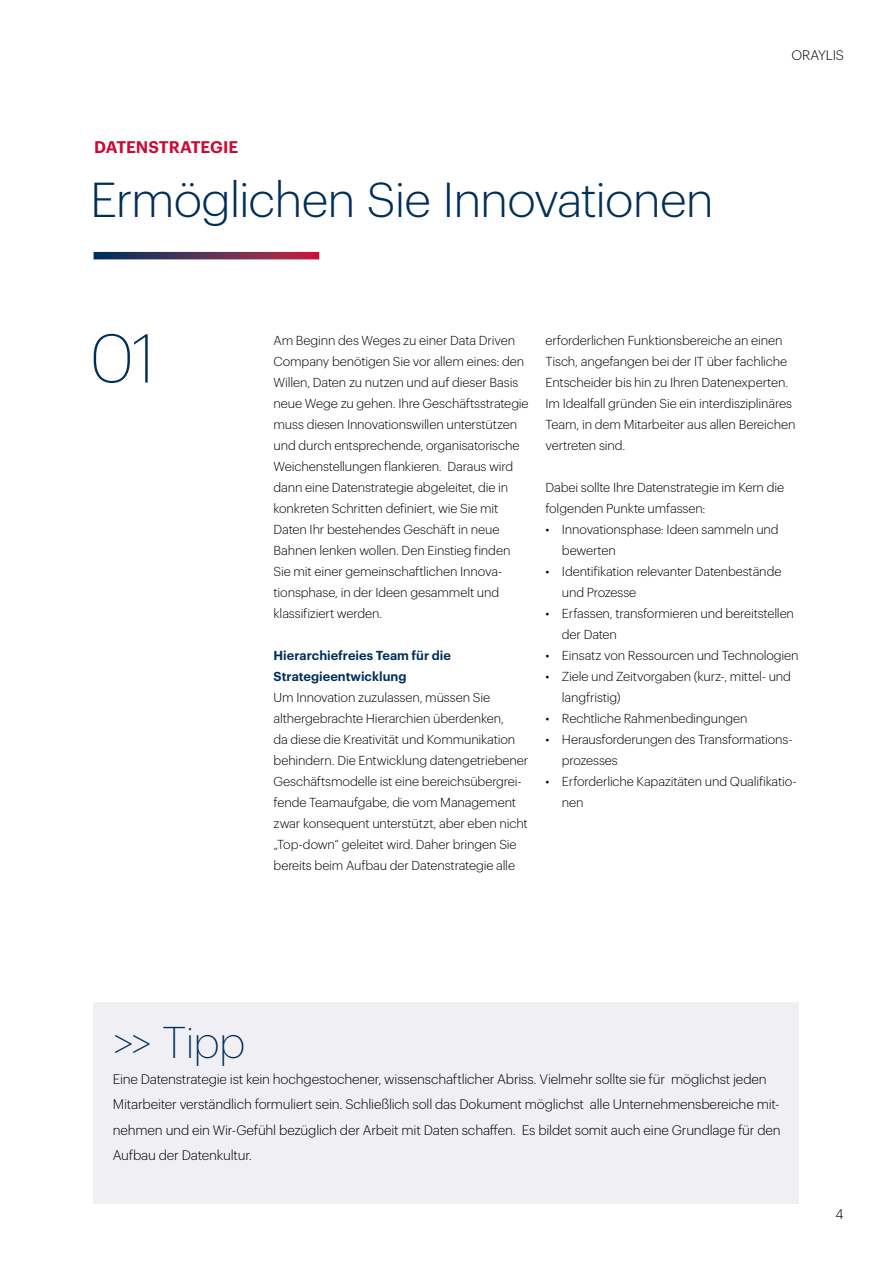
<style>
.page{position:relative;width:893px;height:1263px;background:#fff}
.page>*{position:absolute;margin:0;border:0;box-sizing:border-box;transform-origin:0 0}
.t1{font:200 67.5px "Graphik";color:#002e5a}
.t2{font:300 48px "Graphik";letter-spacing:-.02em;color:#002e5a}
.t3{font:200 43.5px "Graphik";color:#002e5a}
.t4{font:600 16.5px "Graphik";letter-spacing:-.01em;color:#cc0935}
.t5{font:300 13.5px/25.5px "Graphik";letter-spacing:-.01em;color:#000}
.t6{font:300 12.75px/21px "Graphik";letter-spacing:-.01em;color:#000}
.t7{font:600 12.75px/21px "Graphik";color:#002e5a}
</style>
<div class="page">
<div style="left:93px;top:1002px;width:706px;height:201px;background:#efeff4"></div>
<svg style="left:94px;top:252px;width:225px;height:7px;background:#5d2d52"></svg>
<p class="t4" style="left:94px;top:134px;width:146px">DATENSTRATEGIE</p>
<h2 class="t2" style="left:90px;top:164px;width:625px">Ermöglichen Sie Innovationen</h2>
<p class="t5" style="left:791px;top:41px;width:54px">ORAYLIS</p>
<h1 class="t1" style="left:90px;top:310px;width:67px">01</h1>
<p class="t6" style="left:274px;top:329px;width:257px">Am Beginn des Weges zu einer Data Driven Company benötigen Sie vor allem eines: den Willen, Daten zu nutzen und auf dieser Basis neue Wege zu gehen. Ihre Geschäftsstrategie muss diesen Innovationswillen unterstützen und durch entsprechende, organisatorische Weichenstellungen flankieren. Daraus wird dann eine Datenstrategie abgeleitet, die in konkreten Schritten definiert, wie Sie mit Daten Ihr bestehendes Geschäft in neue Bahnen lenken wollen. Den Einstieg finden Sie mit einer gemeinschaftlichen Innova&shy;tionsphase, in der Ideen gesammelt und klassifiziert werden.</p>
<p class="t7" style="left:274px;top:644px;width:179px">Hierarchiefreies Team für die<br>Strategieentwicklung</p>
<p class="t6" style="left:274px;top:686px;width:256px">Um Innovation zuzulassen, müssen Sie althergebrachte Hierarchien überdenken,<br>da diese die Kreativität und Kommunikation behindern. Die Entwicklung datengetriebener Geschäftsmodelle ist eine bereichsübergrei&shy;fende Teamaufgabe, die vom Management zwar konsequent unterstützt, aber eben nicht „Top-down“ geleitet wird. Daher bringen Sie bereits beim Aufbau der Datenstrategie alle</p>
<p class="t6" style="left:545px;top:329px;width:252px">erforderlichen Funktionsbereiche an einen Tisch, angefangen bei der IT über fachliche Entscheider bis hin zu Ihren Datenexperten.<br>Im Idealfall gründen Sie ein interdisziplinäres Team, in dem Mitarbeiter aus allen Bereichen vertreten sind.</p>
<p class="t6" style="left:545px;top:476px;width:240px">Dabei sollte Ihre Datenstrategie im Kern die folgenden Punkte umfassen:</p>
<p class="t6" style="left:562px;top:518px;width:218px;text-indent:-16px">• Innovationsphase: Ideen sammeln und bewerten</p>
<p class="t6" style="left:562px;top:560px;width:221px;text-indent:-16px">• Identifikation relevanter Datenbestände und Prozesse</p>
<p class="t6" style="left:562px;top:602px;width:234px;text-indent:-16px">• Erfassen, transformieren und bereitstellen der Daten</p>
<p class="t6" style="left:545px;top:644px;width:255px">• Einsatz von Ressourcen und Technologien</p>
<p class="t6" style="left:562px;top:665px;width:231px;text-indent:-16px">• Ziele und Zeitvorgaben (kurz-, mittel- und langfristig)</p>
<p class="t6" style="left:545px;top:707px;width:204px">• Rechtliche Rahmenbedingungen</p>
<p class="t6" style="left:562px;top:728px;width:231px;text-indent:-16px">• Herausforderungen des Transformations&shy;prozesses</p>
<p class="t6" style="left:562px;top:770px;width:236px;text-indent:-16px">• Erforderliche Kapazitäten und Qualifikatio&shy;nen</p>
<h3 class="t3" style="left:113px;top:1011px;width:134px">&gt;&gt; Tipp</h3>
<p class="t5" style="left:113px;top:1065px;width:670px">Eine Datenstrategie ist kein hochgestochener, wissenschaftlicher Abriss. Vielmehr sollte sie für möglichst jeden Mitarbeiter verständlich formuliert sein. Schließlich soll das Dokument möglichst alle Unternehmensbereiche mit&shy;nehmen und ein Wir-Gefühl bezüglich der Arbeit mit Daten schaffen. Es bildet somit auch eine Grundlage für den Aufbau der Datenkultur.</p>
<p class="t5" style="left:836px;top:1200px;width:10px">4</p>
</div>
